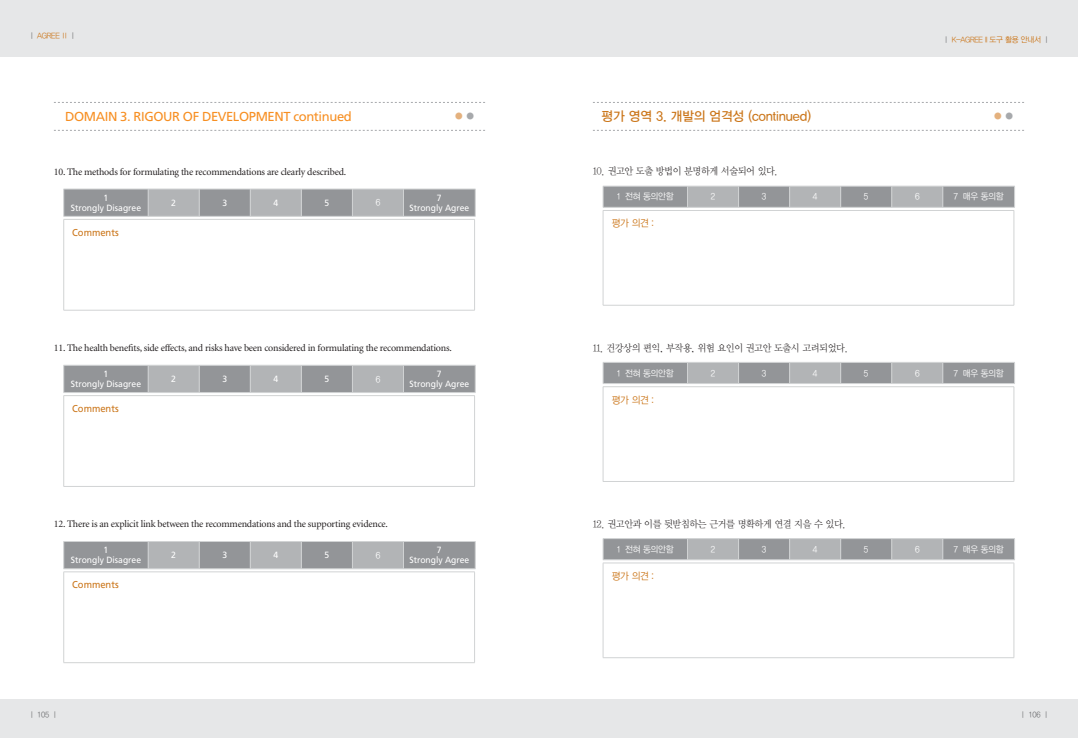
<style>
.page{position:relative;width:1078px;height:738px;background:#fff}
.page>*{position:absolute;margin:0;border:0;box-sizing:border-box;transform-origin:0 0}
.t1{font:13px "Frutiger";letter-spacing:-.03em;color:#f78f22}
.t2{font:13px "YDVYGO Std 33 KS Cpc EUC H";letter-spacing:-.01em;color:#cb761a}
.t3{font:13px "YDVYGO Std 35 KS Cpc EUC H";color:#e4b17e}
.t4{font:10px "Minion";letter-spacing:-.02em;color:#231f20}
.t5{font:10px "YDVY Mj O Std 12 KS Cpc EUC H";letter-spacing:-.04em;color:#231f20;scale:.94 1}
.t6{font:10px "Frutiger";color:#cb761a;scale:.94 1}
.t7{font:10px "YDVYGO Std 12 KS Cpc EUC H";letter-spacing:-.03em;color:#cb761a;scale:.94 1}
.t8{font:9px/10px "Frutiger";color:#fff;text-align:center;scale:.95 1}
.t9{font:9px "YDVYGO Std 12 KS Cpc EUC H";letter-spacing:-.03em;color:#fff;scale:.94 1}
.t10{font:8px "YDVYGO Std 32 KS Cpc EUC H";letter-spacing:-.04em;color:#cb761a;scale:.94 1}
.t11{font:8px "YDVYGO Std 32 KS Cpc EUC H";letter-spacing:-.04em;color:#6d6e70;scale:.94 1}
.s1{color:#6d6e70}
.s2{color:#a7a9ac}
</style>
<div class="page">
<div style="left:0;top:0;width:539px;height:737px;background:#e6e7e8"></div>
<div style="left:0;top:57px;width:539px;height:640px;background:#fff"></div>
<div style="left:539px;top:0;width:538px;height:737px;background:#e6e7e8"></div>
<div style="left:539px;top:57px;width:538px;height:640px;background:#fff"></div>
<svg style="left:54px;top:102px;width:431px;height:1px"></svg>
<svg style="left:54px;top:130px;width:431px;height:1px"></svg>
<svg style="left:63px;top:189px;width:413px;height:27px;background:#a0a2a5"></svg>
<hr style="left:63px;top:216px;width:412px;height:1px;background:#d1d3d4">
<hr style="left:63px;top:219px;width:411px;height:1px;background:#d1d3d4">
<hr style="left:63px;top:219px;width:1px;height:91px;background:#d1d3d4">
<hr style="left:474px;top:219px;width:1px;height:91px;background:#d1d3d4">
<hr style="left:63px;top:310px;width:411px;height:1px;background:#d1d3d4">
<svg style="left:63px;top:365px;width:413px;height:27px;background:#a1a3a5"></svg>
<hr style="left:63px;top:392px;width:412px;height:1px;background:#d1d3d4">
<hr style="left:63px;top:395px;width:411px;height:1px;background:#d1d3d4">
<hr style="left:63px;top:395px;width:1px;height:91px;background:#d1d3d4">
<hr style="left:474px;top:395px;width:1px;height:91px;background:#d1d3d4">
<hr style="left:63px;top:486px;width:411px;height:1px;background:#d1d3d4">
<svg style="left:63px;top:541px;width:413px;height:27px;background:#a1a3a5"></svg>
<hr style="left:63px;top:568px;width:412px;height:1px;background:#d1d3d4">
<hr style="left:63px;top:571px;width:411px;height:1px;background:#d1d3d4">
<hr style="left:63px;top:571px;width:1px;height:91px;background:#d1d3d4">
<hr style="left:474px;top:571px;width:1px;height:91px;background:#d1d3d4">
<hr style="left:63px;top:662px;width:411px;height:1px;background:#d1d3d4">
<svg style="left:593px;top:102px;width:430px;height:1px"></svg>
<svg style="left:593px;top:130px;width:430px;height:1px"></svg>
<svg style="left:602px;top:186px;width:413px;height:21px;background:#a1a3a6"></svg>
<hr style="left:602px;top:207px;width:412px;height:1px;background:#d1d3d4">
<hr style="left:602px;top:210px;width:411px;height:1px;background:#d1d3d4">
<hr style="left:602px;top:210px;width:1px;height:95px;background:#d1d3d4">
<hr style="left:1013px;top:210px;width:1px;height:95px;background:#d1d3d4">
<hr style="left:602px;top:305px;width:411px;height:1px;background:#d1d3d4">
<svg style="left:602px;top:362px;width:413px;height:21px;background:#a1a3a6"></svg>
<hr style="left:602px;top:383px;width:412px;height:1px;background:#d1d3d4">
<hr style="left:602px;top:386px;width:411px;height:1px;background:#d1d3d4">
<hr style="left:602px;top:386px;width:1px;height:95px;background:#d1d3d4">
<hr style="left:1013px;top:386px;width:1px;height:95px;background:#d1d3d4">
<hr style="left:602px;top:481px;width:411px;height:1px;background:#d1d3d4">
<svg style="left:602px;top:538px;width:413px;height:21px;background:#a2a4a6"></svg>
<hr style="left:602px;top:559px;width:412px;height:1px;background:#d1d3d4">
<hr style="left:602px;top:562px;width:411px;height:1px;background:#d1d3d4">
<hr style="left:602px;top:562px;width:1px;height:95px;background:#d1d3d4">
<hr style="left:1013px;top:562px;width:1px;height:95px;background:#d1d3d4">
<hr style="left:602px;top:657px;width:411px;height:1px;background:#d1d3d4">
<p class="t10" style="left:28px;top:32px;width:53px"><span class="s1">ㅣ</span> AGREE l l <span class="s1">ㅣ</span></p>
<p class="t10" style="left:942px;top:36px;width:115px"><span class="s1">ㅣ</span> K-AGREE II 도구 활용 안내서 <span class="s1">ㅣ</span></p>
<h1 class="t1" style="left:65px;top:111px;width:288px">DOMAIN 3. RIGOUR OF DEVELOPMENT continued</h1>
<h1 class="t2" style="left:601px;top:110px;width:211px">평가 영역 3. 개발의 엄격성 (continued)</h1>
<h1 class="t3" style="left:991px;top:110px;width:25px">●<span class="s2">●</span></h1>
<h1 class="t3" style="left:453px;top:110px;width:25px">●<span class="s2">●</span></h1>
<p class="t4" style="left:54px;top:167px;width:294px">10. The methods for formulating the recommendations are clearly described.</p>
<p class="t8" style="left:71px;top:193px;width:76px">1<br>Strongly Disagree</p>
<p class="t8" style="left:171px;top:198px;width:7px">2</p>
<p class="t8" style="left:222px;top:198px;width:7px">3</p>
<p class="t8" style="left:273px;top:198px;width:7px">4</p>
<p class="t8" style="left:324px;top:198px;width:7px">5</p>
<p class="t9" style="left:375px;top:198px;width:6px">6</p>
<p class="t8" style="left:409px;top:193px;width:65px">7<br>Strongly Agree</p>
<p class="t6" style="left:72px;top:228px;width:51px">Comments</p>
<p class="t4" style="left:54px;top:343px;width:399px">11. The health benefits, side effects, and risks have been considered in formulating the recommendations.</p>
<p class="t8" style="left:71px;top:369px;width:76px">1<br>Strongly Disagree</p>
<p class="t8" style="left:171px;top:374px;width:7px">2</p>
<p class="t8" style="left:222px;top:374px;width:7px">3</p>
<p class="t8" style="left:273px;top:374px;width:7px">4</p>
<p class="t8" style="left:324px;top:374px;width:7px">5</p>
<p class="t9" style="left:375px;top:374px;width:6px">6</p>
<p class="t8" style="left:409px;top:369px;width:65px">7<br>Strongly Agree</p>
<p class="t6" style="left:72px;top:404px;width:51px">Comments</p>
<p class="t4" style="left:54px;top:519px;width:335px">12. There is an explicit link between the recommendations and the supporting evidence.</p>
<p class="t8" style="left:71px;top:545px;width:76px">1<br>Strongly Disagree</p>
<p class="t8" style="left:171px;top:550px;width:7px">2</p>
<p class="t8" style="left:222px;top:550px;width:7px">3</p>
<p class="t8" style="left:273px;top:550px;width:7px">4</p>
<p class="t8" style="left:324px;top:550px;width:7px">5</p>
<p class="t9" style="left:375px;top:550px;width:6px">6</p>
<p class="t8" style="left:409px;top:545px;width:65px">7<br>Strongly Agree</p>
<p class="t6" style="left:72px;top:580px;width:51px">Comments</p>
<p class="t11" style="left:28px;top:710px;width:33px">ㅣ 105 ㅣ</p>
<p class="t5" style="left:592px;top:167px;width:198px">10. 권고안 도출 방법이 분명하게 서술되어 있다.</p>
<p class="t9" style="left:617px;top:192px;width:61px">1 전혀 동의안함</p>
<p class="t9" style="left:710px;top:192px;width:6px">2</p>
<p class="t9" style="left:761px;top:192px;width:6px">3</p>
<p class="t9" style="left:812px;top:192px;width:6px">4</p>
<p class="t9" style="left:863px;top:192px;width:6px">5</p>
<p class="t9" style="left:914px;top:192px;width:6px">6</p>
<p class="t9" style="left:953px;top:192px;width:54px">7 매우 동의함</p>
<p class="t7" style="left:611px;top:219px;width:46px">평가 의견 :</p>
<p class="t5" style="left:592px;top:343px;width:273px">11. 건강상의 편익, 부작용, 위험 요인이 권고안 도출시 고려되었다.</p>
<p class="t9" style="left:617px;top:368px;width:61px">1 전혀 동의안함</p>
<p class="t9" style="left:710px;top:368px;width:6px">2</p>
<p class="t9" style="left:761px;top:368px;width:6px">3</p>
<p class="t9" style="left:812px;top:368px;width:6px">4</p>
<p class="t9" style="left:863px;top:368px;width:6px">5</p>
<p class="t9" style="left:914px;top:368px;width:6px">6</p>
<p class="t9" style="left:953px;top:368px;width:54px">7 매우 동의함</p>
<p class="t7" style="left:611px;top:395px;width:46px">평가 의견 :</p>
<p class="t5" style="left:592px;top:519px;width:271px">12. 권고안과 이를 뒷받침하는 근거를 명확하게 연결 지을 수 있다.</p>
<p class="t9" style="left:617px;top:544px;width:61px">1 전혀 동의안함</p>
<p class="t9" style="left:710px;top:544px;width:6px">2</p>
<p class="t9" style="left:761px;top:544px;width:6px">3</p>
<p class="t9" style="left:812px;top:544px;width:6px">4</p>
<p class="t9" style="left:863px;top:544px;width:6px">5</p>
<p class="t9" style="left:914px;top:544px;width:6px">6</p>
<p class="t9" style="left:953px;top:544px;width:54px">7 매우 동의함</p>
<p class="t7" style="left:611px;top:571px;width:46px">평가 의견 :</p>
<p class="t11" style="left:1019px;top:710px;width:33px">ㅣ 106 ㅣ</p>
</div>
